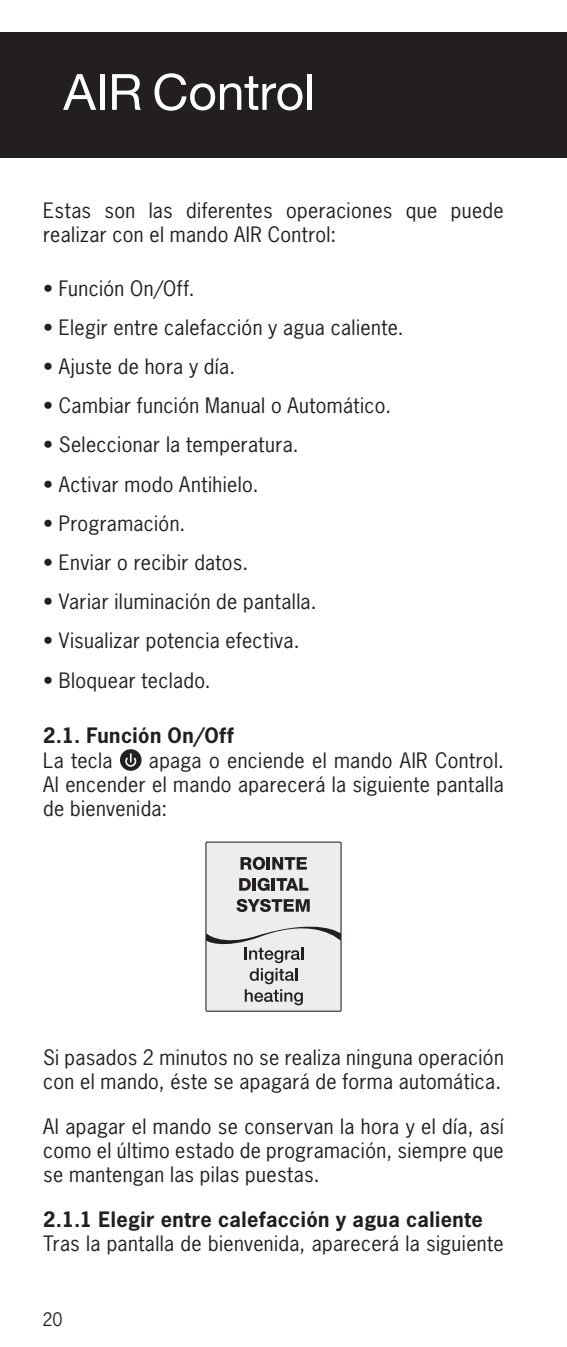
<style>
.page{position:relative;width:567px;height:1347px;background:#fff}
.page>*{position:absolute;margin:0;border:0;box-sizing:border-box;transform-origin:0 0}
.t1{font:50px "Helvetica Neue";letter-spacing:-.005em;color:#fff}
.t2{font:20px/24px "News Gothic Std";letter-spacing:.02em;color:#231f20}
.t3{font:700 20px "News Gothic Std";letter-spacing:.025em;color:#231f20}
.t4{font:17.5px "News Gothic";color:#231f20}
</style>
<div class="page">
<div style="left:0;top:32px;width:567px;height:126px;background:#231f20"></div>
<div style="left:120px;top:749px;width:22px;height:21px;background:#231f20;border-radius:50%"></div>
<svg style="left:125px;top:753px;width:11px;height:13px"></svg>
<div style="left:206px;top:842px;width:135px;height:169px;background:#ededee"></div>
<div style="left:205px;top:841px;width:137px;height:170px;border:1px solid #231f20"></div>
<svg style="left:240px;top:856px;width:67px;height:14px"></svg>
<svg style="left:239px;top:878px;width:12px;height:12px"></svg>
<hr style="left:252px;top:878px;width:4px;height:12px;background:#231f20">
<svg style="left:258px;top:878px;width:50px;height:13px"></svg>
<svg style="left:206px;top:899px;width:135px;height:106px"></svg>
<h1 class="t1" style="left:63px;top:62px;width:253px">AIR Control</h1>
<p class="t2" style="left:43px;top:199px;width:462px">Estas son las diferentes operaciones que puede realizar con el mando AIR Control:</p>
<p class="t2" style="left:43px;top:276px;width:153px">• Función On/Off.</p>
<p class="t2" style="left:43px;top:315px;width:362px">• Elegir entre calefacción y agua caliente.</p>
<p class="t2" style="left:43px;top:354px;width:193px">• Ajuste de hora y día.</p>
<p class="t2" style="left:43px;top:393px;width:350px">• Cambiar función Manual o Automático.</p>
<p class="t2" style="left:43px;top:433px;width:257px">• Seleccionar la temperatura.</p>
<p class="t2" style="left:43px;top:472px;width:217px">• Activar modo Antihielo.</p>
<p class="t2" style="left:43px;top:511px;width:144px">• Programación.</p>
<p class="t2" style="left:43px;top:550px;width:207px">• Enviar o recibir datos.</p>
<p class="t2" style="left:43px;top:589px;width:275px">• Variar iluminación de pantalla.</p>
<p class="t2" style="left:43px;top:628px;width:258px">• Visualizar potencia efectiva.</p>
<p class="t2" style="left:43px;top:668px;width:169px">• Bloquear teclado.</p>
<p class="t3" style="left:43px;top:722px;width:192px">2.1. Función On/Off</p>
<p class="t2" style="left:43px;top:748px;width:71px">La tecla</p>
<p class="t2" style="left:43px;top:748px;width:462px;text-align:justify;text-indent:106px">apaga o enciende el mando AIR Control.<br>Al encender el mando aparecerá la siguiente pantalla de bienvenida:</p>
<p class="t2" style="left:43px;top:1044px;width:462px">Si pasados 2 minutos no se realiza ninguna operación con el mando, éste se apagará de forma automática.</p>
<p class="t2" style="left:43px;top:1114px;width:462px;text-align:justify">Al apagar el mando se conservan la hora y el día, así como el último estado de programación, siempre que se mantengan las pilas puestas.</p>
<p class="t3" style="left:43px;top:1206px;width:441px">2.1.1 Elegir entre calefacción y agua caliente</p>
<p class="t2" style="left:43px;top:1231px;width:462px">Tras la pantalla de bienvenida, aparecerá la siguiente</p>
<p class="t4" style="left:43px;top:1307px;width:22px">20</p>
</div>
